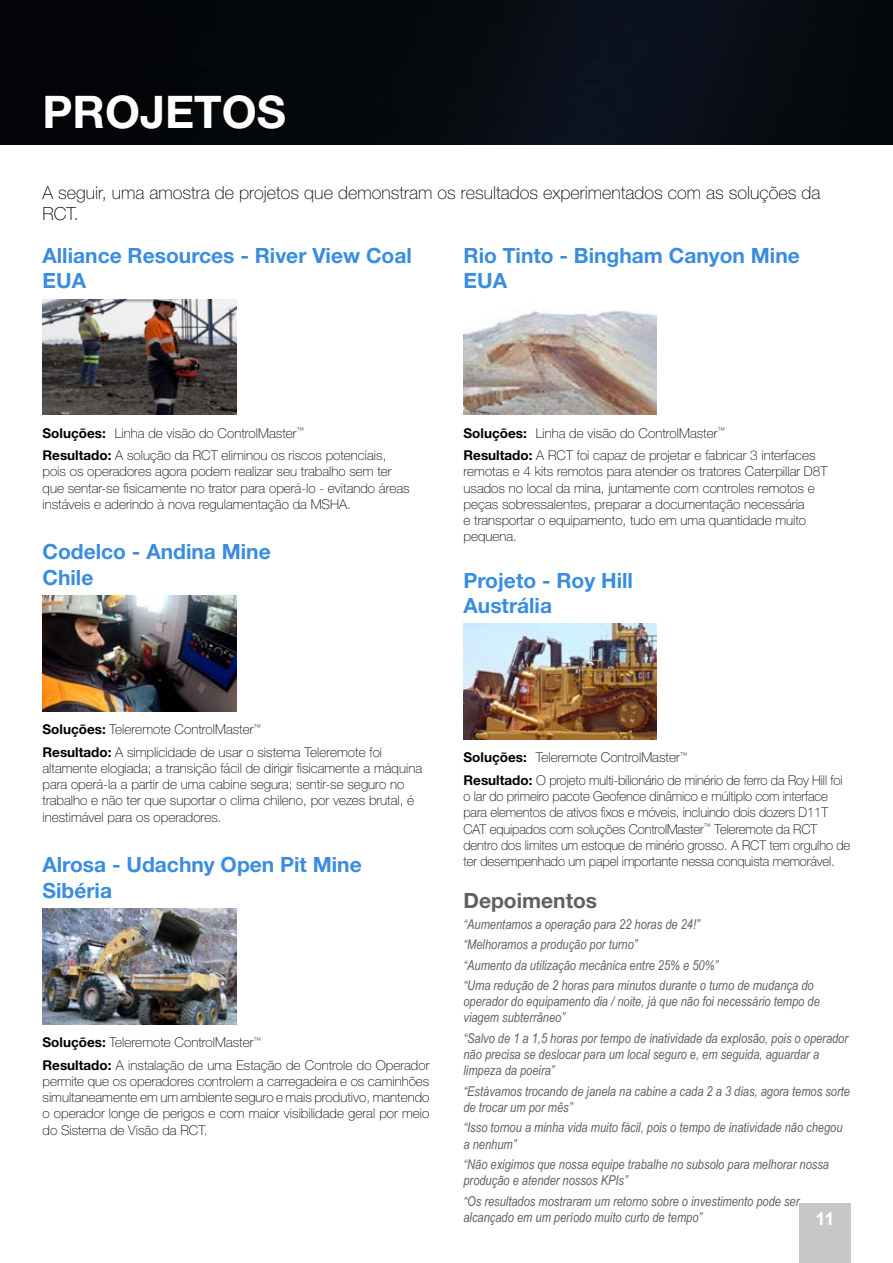
<style>
.page{position:relative;width:893px;height:1263px;background:#fff}
.page>*{position:absolute;margin:0;border:0;box-sizing:border-box;transform-origin:0 0}
.t1{font:700 45px "Helvetica Neue LT Std";color:#fff}
.t2{font:700 21px/25.2px "Helvetica Neue LT Std";color:#3a8dde}
.t3{font:700 21px "Helvetica Neue LT Std";color:#5f6062}
.t4{font:100 18px/21.6px "Helvetica Neue LT Std";color:#000}
.t5{font:700 18px "Arial";color:#fff}
.t6{font:100 13.5px/16.2px "Helvetica Neue LT Std";color:#000}
.t7{font:italic 13.5px/16.2px "Arial Narrow";color:#5f6062}
.s1{font-weight:700}
</style>
<div class="page">
<img style="left:0;top:0;width:893px;height:144px">
<img style="left:43px;top:299px;width:193px;height:116px">
<img style="left:43px;top:596px;width:193px;height:116px">
<img style="left:43px;top:909px;width:193px;height:116px">
<img style="left:463px;top:310px;width:194px;height:105px">
<img style="left:463px;top:624px;width:194px;height:116px">
<div style="left:799px;top:1203px;width:51px;height:60px;background:#c7c7c8"></div>
<h1 class="t1" style="left:43px;top:84px;width:245px">PROJETOS</h1>
<h3 class="t4" style="left:43px;top:182px;width:779px">A seguir, uma amostra de projetos que demonstram os resultados experimentados com as soluções da<br>RCT.</h3>
<h2 class="t2" style="left:43px;top:242px;width:371px">Alliance Resources - River View Coal<br>EUA</h2>
<h2 class="t2" style="left:463px;top:242px;width:338px">Rio Tinto - Bingham Canyon Mine<br>EUA</h2>
<p class="t6" style="left:43px;top:421px;width:345px;line-height:22.5px"><span class="s1">Soluções:</span> Linha de visão do ControlMaster<sup>™<br></sup><span class="s1">Resultado:</span> A solução da RCT eliminou os riscos potenciais,</p>
<p class="t6" style="left:43px;top:463px;width:369px">pois os operadores agora podem realizar seu trabalho sem ter que sentar-se fisicamente no trator para operá-lo - evitando áreas instáveis e aderindo à nova regulamentação da MSHA.</p>
<h2 class="t2" style="left:43px;top:539px;width:230px">Codelco - Andina Mine<br>Chile</h2>
<p class="t6" style="left:463px;top:421px;width:353px;line-height:22.6px"><span class="s1">Soluções:</span> Linha de visão do ControlMaster<sup>™<br></sup><span class="s1">Resultado:</span> A RCT foi capaz de projetar e fabricar 3 interfaces</p>
<p class="t6" style="left:463px;top:463px;width:365px">remotas e 4 kits remotos para atender os tratores Caterpillar D8T usados no local da mina, juntamente com controles remotos e peças sobressalentes, preparar a documentação necessária<br>e transportar o equipamento, tudo em uma quantidade muito pequena.</p>
<h2 class="t2" style="left:463px;top:567px;width:171px">Projeto - Roy Hill<br>Austrália</h2>
<p class="t6" style="left:43px;top:718px;width:341px;line-height:22.6px"><span class="s1">Soluções:</span> Teleremote ControlMaster<sup>™<br></sup><span class="s1">Resultado:</span> A simplicidade de usar o sistema Teleremote foi</p>
<p class="t6" style="left:43px;top:760px;width:381px">altamente elogiada; a transição fácil de dirigir fisicamente a máquina para operá-la a partir de uma cabine segura; sentir-se seguro no trabalho e não ter que suportar o clima chileno, por vezes brutal, é inestimável para os operadores.</p>
<h2 class="t2" style="left:43px;top:852px;width:321px">Alrosa - Udachny Open Pit Mine<br>Sibéria</h2>
<p class="t6" style="left:43px;top:1031px;width:388px;line-height:22.6px"><span class="s1">Soluções:</span> Teleremote ControlMaster<sup>™<br></sup><span class="s1">Resultado:</span> A instalação de uma Estação de Controle do Operador</p>
<p class="t6" style="left:43px;top:1073px;width:388px;text-align:justify">permite que os operadores controlem a carregadeira e os caminhões simultaneamente em um ambiente seguro e mais produtivo, mantendo o operador longe de perigos e com maior visibilidade geral por meio do Sistema de Visão da RCT.</p>
<p class="t6" style="left:463px;top:746px;width:381px;line-height:22.6px"><span class="s1">Soluções:</span> Teleremote ControlMaster<sup>™<br></sup><span class="s1">Resultado:</span> O projeto multi-bilionário de minério de ferro da Roy Hill foi</p>
<p class="t6" style="left:463px;top:788px;width:388px">o lar do primeiro pacote Geofence dinâmico e múltiplo com interface para elementos de ativos fixos e móveis, incluindo dois dozers D11T CAT equipados com soluções ControlMaster<sup>™</sup> Teleremote da RCT dentro dos limites um estoque de minério grosso. A RCT tem orgulho de ter desempenhado um papel importante nessa conquista memorável.</p>
<h2 class="t3" style="left:463px;top:888px;width:135px">Depoimentos</h2>
<p class="t7" style="left:463px;top:913px;width:352px;line-height:20.4px">“Aumentamos a operação para 22 horas de 24!”<br>“Melhoramos a produção por turno”<br>“Aumento da utilização mecânica entre 25% e 50%”<br>“Uma redução de 2 horas para minutos durante o turno de mudança do</p>
<p class="t7" style="left:463px;top:993px;width:358px">operador do equipamento dia / noite, já que não foi necessário tempo de viagem subterrâneo”</p>
<p class="t7" style="left:463px;top:1030px;width:386px">“Salvo de 1 a 1,5 horas por tempo de inatividade da explosão, pois o operador não precisa se deslocar para um local seguro e, em seguida, aguardar a limpeza da poeira”</p>
<p class="t7" style="left:463px;top:1083px;width:388px">“Estávamos trocando de janela na cabine a cada 2 a 3 dias, agora temos sorte de trocar um por mês”</p>
<p class="t7" style="left:463px;top:1119px;width:381px">“Isso tornou a minha vida muito fácil, pois o tempo de inatividade não chegou a nenhum”</p>
<p class="t7" style="left:463px;top:1156px;width:367px">“Não exigimos que nossa equipe trabalhe no subsolo para melhorar nossa produção e atender nossos KPIs”</p>
<p class="t7" style="left:463px;top:1192px;width:337px">“Os resultados mostraram um retorno sobre o investimento pode ser alcançado em um período muito curto de tempo”</p>
<h3 class="t5" style="left:815px;top:1206px;width:21px">11</h3>
</div>
